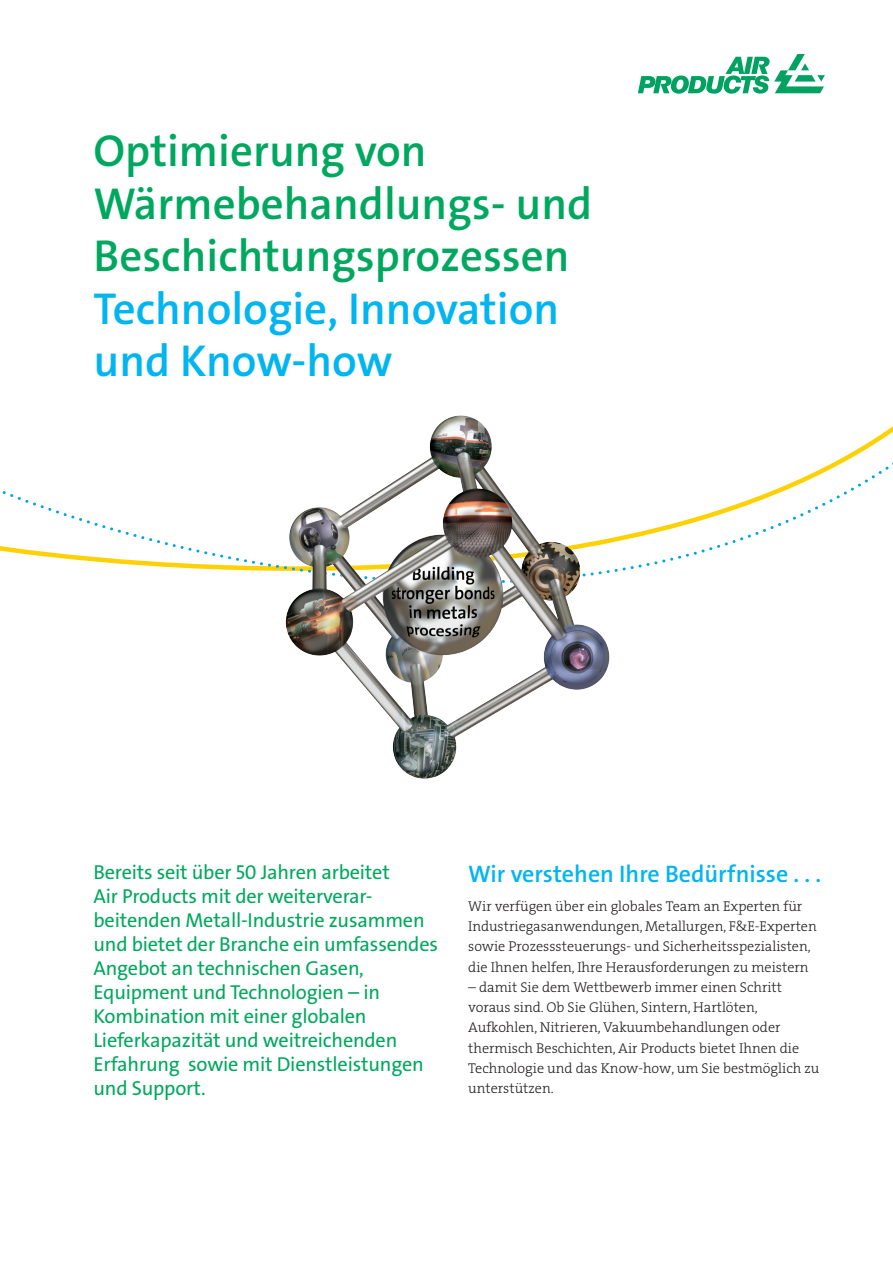
<style>
.page{position:relative;width:893px;height:1263px;background:#fff}
.page>*{position:absolute;margin:0;border:0;box-sizing:border-box;transform-origin:0 0}
.t1{font:600 45px/52.5px "The Sans LF";color:#00a85f}
.t2{font:600 45px/52.5px "The Sans LF";color:#00b5f0}
.t3{font:600 24px "The Sans LF";color:#00b5f0}
.t4{font:20.25px/24px "The Sans LF";letter-spacing:-.01em;color:#00a85f}
.t5{font:14.25px/20.2px "The Serif LP3 Lig";color:#231f20}
</style>
<div class="page">
<svg style="left:0;top:431px;width:893px;height:140px"></svg>
<svg style="left:638px;top:54px;width:187px;height:40px"></svg>
<img style="left:245px;top:415px;width:403px;height:364px">
<h1 class="t1" style="left:94px;top:125px;width:500px">Optimierung von<br>Wärmebehandlungs- und<br>Beschichtungsprozessen</h1>
<h1 class="t2" style="left:94px;top:283px;width:467px">Technologie, Innovation und Know-how</h1>
<p class="t4" style="left:94px;top:860px;width:346px">Bereits seit über 50 Jahren arbeitet<br>Air Products mit der weiterverar&shy;beitenden Metall-Industrie zusammen und bietet der Branche ein umfassendes Angebot an technischen Gasen, Equipment und Technologien – in Kombination mit einer globalen Lieferkapazität und weitreichenden Erfahrung sowie mit Dienstleistungen und Support.</p>
<h2 class="t3" style="left:468px;top:858px;width:355px">Wir verstehen Ihre Bedürfnisse . . .</h2>
<p class="t5" style="left:468px;top:896px;width:350px">Wir verfügen über ein globales Team an Experten für Industriegasanwendungen, Metallurgen, F&amp;E-Experten sowie Prozesssteuerungs- und Sicherheitsspezialisten, die Ihnen helfen, Ihre Herausforderungen zu meistern</p>
<p class="t5" style="left:468px;top:977px;width:353px">– damit Sie dem Wettbewerb immer einen Schritt voraus sind. Ob Sie Glühen, Sintern, Hartlöten, Aufkohlen, Nitrieren, Vakuumbehandlungen oder thermisch Beschichten, Air Products bietet Ihnen die Technologie und das Know-how, um Sie bestmöglich zu unterstützen.</p>
</div>
